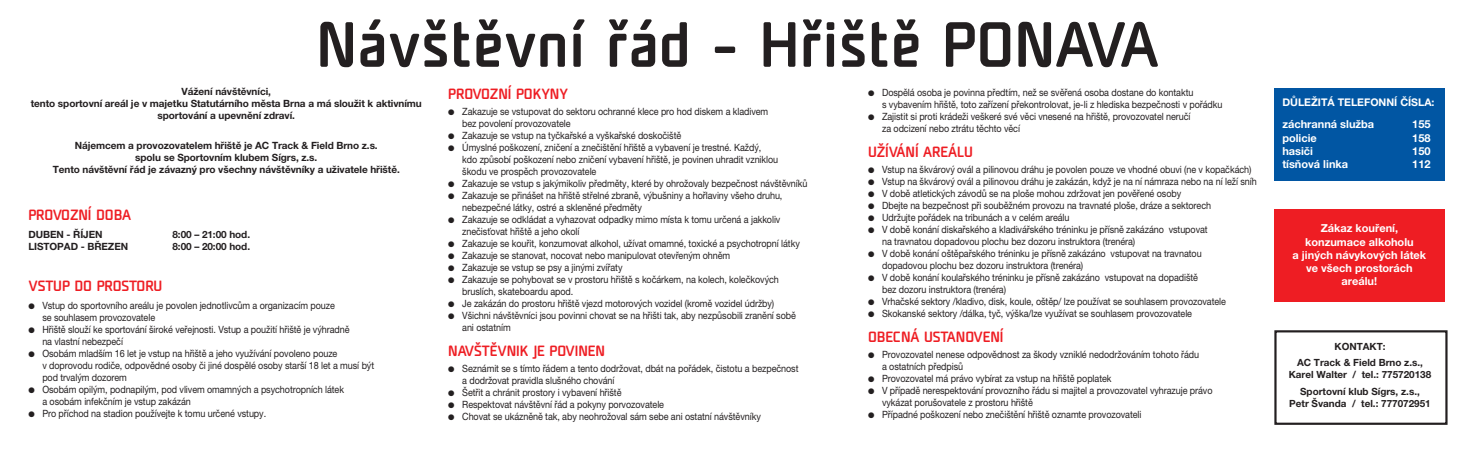
<style>
.page{position:relative;width:1475px;height:454px;background:#fff}
.page>*{position:absolute;margin:0;border:0;box-sizing:border-box;transform-origin:0 0}
.t1{font:500 60px "Unicod Sans CE";color:#231f20}
.t2{font:500 14px "Unicod Sans CE";letter-spacing:-.005em;color:#ee1d23}
.t3{font:700 11px/13.2px "Helvetica Neue LT Pro";color:#fff;text-align:center}
.t4{font:700 10.6px "Helvetica Neue LT Pro";color:#fff}
.t5{font:10px/12px "Helvetica Neue LT Pro";letter-spacing:-.005em;color:#231f20;scale:.9 1}
.t6{font:700 10px/12px "Helvetica Neue LT Pro";letter-spacing:-.005em;color:#231f20;text-align:center}
.t7{font:700 9.8px/15.4px "Helvetica Neue LT Pro";color:#231f20;text-align:center}
</style>
<div class="page">
<div style="left:1273px;top:209px;width:171px;height:92px;background:#ee1d23"></div>
<div style="left:1273px;top:88px;width:171px;height:92px;background:#0156a3"></div>
<div style="left:1274px;top:330px;width:173px;height:94px;border:2px solid #231f20"></div>
<h1 class="t1" style="left:316px;top:4px;width:844px">Návštěvní řád - Hřiště PONAVA</h1>
<p class="t6" style="left:31px;top:86px;width:392px">Vážení návštěvníci,<br>tento sportovní areál je v majetku Statutárního města Brna a má sloužit k aktivnímu sportování a upevnění zdraví.</p>
<p class="t6" style="left:53px;top:140px;width:348px">Nájemcem a provozovatelem hřiště je AC Track &amp; Field Brno z.s.<br>spolu se Sportovním klubem Sígrs, z.s.<br>Tento návštěvní řád je závazný pro všechny návštěvníky a uživatele hřiště.</p>
<h2 class="t2" style="left:28px;top:206px;width:104px">PROVOZNÍ DOBA</h2>
<p class="t6" style="left:28px;top:228px;width:76px">DUBEN - ŘÍJEN</p>
<p class="t6" style="left:172px;top:228px;width:79px">8:00 – 21:00 hod.</p>
<p class="t6" style="left:28px;top:240px;width:101px">LISTOPAD - BŘEZEN</p>
<p class="t6" style="left:172px;top:240px;width:79px">8:00 – 20:00 hod.</p>
<h2 class="t2" style="left:28px;top:276px;width:136px">VSTUP DO PROSTORU</h2>
<p class="t5" style="left:42px;top:299px;width:326px;text-indent:-14px">● Vstup do sportovního areálu je povolen jednotlivcům a organizacím pouze se souhlasem provozovatele</p>
<p class="t5" style="left:42px;top:323px;width:343px;text-indent:-14px">● Hřiště slouží ke sportování široké veřejnosti. Vstup a použití hřiště je výhradně na vlastní nebezpečí</p>
<p class="t5" style="left:42px;top:347px;width:370px;text-indent:-14px">● Osobám mladším 16 let je vstup na hřiště a jeho využívání povoleno pouze<br>v doprovodu rodiče, odpovědné osoby či jiné dospělé osoby starší 18 let a musí být pod trvalým dozorem</p>
<p class="t5" style="left:42px;top:383px;width:337px;text-indent:-14px">● Osobám opilým, podnapilým, pod vlivem omamných a psychotropních látek a osobám infekčním je vstup zakázán</p>
<p class="t5" style="left:28px;top:407px;width:266px">● Pro příchod na stadion používejte k tomu určené vstupy.</p>
<h2 class="t2" style="left:448px;top:84px;width:121px">PROVOZNÍ POKYNY</h2>
<p class="t5" style="left:462px;top:105px;width:341px;text-indent:-14px">● Zakazuje se vstupovat do sektoru ochranné klece pro hod diskem a kladivem bez povolení provozovatele</p>
<p class="t5" style="left:448px;top:129px;width:260px">● Zakazuje se vstup na tyčkařské a vyškařské doskočiště</p>
<p class="t5" style="left:462px;top:141px;width:352px;text-indent:-14px">● Úmyslné poškození, zničení a znečištění hřiště a vybavení je trestné. Každý, kdo způsobí poškození nebo zničení vybavení hřiště, je povinen uhradit vzniklou škodu ve prospěch provozovatele</p>
<p class="t5" style="left:448px;top:177px;width:400px">● Zakazuje se vstup s jakýmikoliv předměty, které by ohrožovaly bezpečnost návštěvníků</p>
<p class="t5" style="left:462px;top:189px;width:357px;text-indent:-14px">● Zakazuje se přinášet na hřiště střelné zbraně, výbušniny a hořlaviny všeho druhu, nebezpečné látky, ostré a skleněné předměty</p>
<p class="t5" style="left:462px;top:213px;width:355px;text-indent:-14px">● Zakazuje se odkládat a vyhazovat odpadky mimo místa k tomu určená a jakkoliv znečisťovat hřiště a jeho okolí</p>
<p class="t5" style="left:448px;top:237px;width:392px">● Zakazuje se kouřit, konzumovat alkohol, užívat omamné, toxické a psychotropní látky</p>
<p class="t5" style="left:448px;top:249px;width:315px">● Zakazuje se stanovat, nocovat nebo manipulovat otevřeným ohněm</p>
<p class="t5" style="left:448px;top:261px;width:195px">● Zakazuje se vstup se psy a jinými zvířaty</p>
<p class="t5" style="left:462px;top:273px;width:353px;text-indent:-14px">● Zakazuje se pohybovat se v prostoru hřiště s kočárkem, na kolech, kolečkových bruslích, skateboardu apod.</p>
<p class="t5" style="left:448px;top:297px;width:364px">● Je zakázán do prostoru hřiště vjezd motorových vozidel (kromě vozidel údržby)</p>
<p class="t5" style="left:462px;top:309px;width:372px;text-indent:-14px">● Všichni návštěvníci jsou povinni chovat se na hřišti tak, aby nezpůsobili zranění sobě ani ostatním</p>
<h2 class="t2" style="left:448px;top:341px;width:158px">NAVŠTĚVNIK JE POVINEN</h2>
<p class="t5" style="left:462px;top:362px;width:375px;text-indent:-14px">● Seznámit se s tímto řádem a tento dodržovat, dbát na pořádek, čistotu a bezpečnost a dodržovat pravidla slušného chování</p>
<p class="t5" style="left:448px;top:386px;width:194px">● Šetřit a chránit prostory i vybavení hřiště</p>
<p class="t5" style="left:448px;top:398px;width:241px">● Respektovat návštěvní řád a pokyny porvozovatele</p>
<p class="t5" style="left:448px;top:410px;width:349px">● Chovat se ukázněně tak, aby neohrožoval sám sebe ani ostatní návštěvníky</p>
<p class="t5" style="left:882px;top:86px;width:380px;text-indent:-14px">● Dospělá osoba je povinna předtím, než se svěřená osoba dostane do kontaktu<br>s vybavením hřiště, toto zařízení překontrolovat, je-li z hlediska bezpečnosti v pořádku</p>
<p class="t5" style="left:882px;top:110px;width:344px;text-indent:-14px">● Zajistit si proti krádeži veškeré své věci vnesené na hřiště, provozovatel neručí za odcizení nebo ztrátu těchto věcí</p>
<h2 class="t2" style="left:868px;top:142px;width:106px">UŽÍVÁNÍ AREÁLU</h2>
<p class="t5" style="left:868px;top:163px;width:427px">● Vstup na škvárový ovál a pilinovou dráhu je povolen pouze ve vhodné obuvi (ne v kopačkách)</p>
<p class="t5" style="left:868px;top:175px;width:433px">● Vstup na škvárový ovál a pilinovou dráhu je zakázán, když je na ní námraza nebo na ní leží sníh</p>
<p class="t5" style="left:868px;top:187px;width:349px">● V době atletických závodů se na ploše mohou zdržovat jen pověřené osoby</p>
<p class="t5" style="left:868px;top:199px;width:382px">● Dbejte na bezpečnost při souběžném provozu na travnaté ploše, dráze a sektorech</p>
<p class="t5" style="left:868px;top:211px;width:225px">● Udržujte pořádek na tribunách a v celém areálu</p>
<p class="t5" style="left:882px;top:223px;width:363px;text-indent:-14px">● V době konání diskařského a kladivářského tréninku je přísně zakázáno vstupovat na travnatou dopadovou plochu bez dozoru instruktora (trenéra)</p>
<p class="t5" style="left:882px;top:247px;width:356px;text-indent:-14px">● V době konání oštěpařského tréninku je přísně zakázáno vstupovat na travnatou dopadovou plochu bez dozoru instruktora (trenéra)</p>
<p class="t5" style="left:882px;top:271px;width:352px;text-indent:-14px">● V době konání koulařského tréninku je přísně zakázáno vstupovat na dopadiště bez dozoru instruktora (trenéra)</p>
<p class="t5" style="left:868px;top:295px;width:399px">● Vrhačské sektory /kladivo, disk, koule, oštěp/ lze používat se souhlasem provozovatele</p>
<p class="t5" style="left:868px;top:307px;width:361px">● Skokanské sektory /dálka, tyč, výška/lze využívat se souhlasem provozovatele</p>
<h2 class="t2" style="left:868px;top:327px;width:137px">OBECNÁ USTANOVENÍ</h2>
<p class="t5" style="left:882px;top:348px;width:354px;text-indent:-14px">● Provozovatel nenese odpovědnost za škody vzniklé nedodržováním tohoto řádu a ostatních předpisů</p>
<p class="t5" style="left:868px;top:372px;width:272px">● Provozovatel má právo vybírat za vstup na hřiště poplatek</p>
<p class="t5" style="left:882px;top:384px;width:368px;text-indent:-14px">● V případě nerespektování provozního řádu si majitel a provozovatel vyhrazuje právo vykázat porušovatele z prostoru hřiště</p>
<p class="t5" style="left:868px;top:408px;width:305px">● Případné poškození nebo znečištění hřiště oznamte provozovateli</p>
<p class="t4" style="left:1281px;top:96px;width:154px">DŮLEŽITÁ TELEFONNÍ ČÍSLA:</p>
<p class="t3" style="left:1281px;top:118px;width:93px">záchranná služba</p>
<p class="t3" style="left:1411px;top:118px;width:20px">155</p>
<p class="t3" style="left:1281px;top:131px;width:36px">policie</p>
<p class="t3" style="left:1411px;top:131px;width:20px">158</p>
<p class="t3" style="left:1281px;top:144px;width:32px">hasiči</p>
<p class="t3" style="left:1411px;top:144px;width:20px">150</p>
<p class="t3" style="left:1281px;top:157px;width:67px">tísňová linka</p>
<p class="t3" style="left:1411px;top:157px;width:20px">112</p>
<p class="t3" style="left:1292px;top:221px;width:135px">Zákaz kouření, konzumace alkoholu<br>a jiných návykových látek ve všech prostorách areálu!</p>
<p class="t7" style="left:1296px;top:339px;width:127px">KONTAKT:<br>AC Track &amp; Field Brno z.s.,</p>
<p class="t7" style="left:1288px;top:365px;width:144px;line-height:17.6px">Karel Walter / tel.: 775720138<br>Sportovní klub Sígrs, z.s.,</p>
<p class="t7" style="left:1288px;top:395px;width:143px">Petr Švanda / tel.: 777072951</p>
</div>
